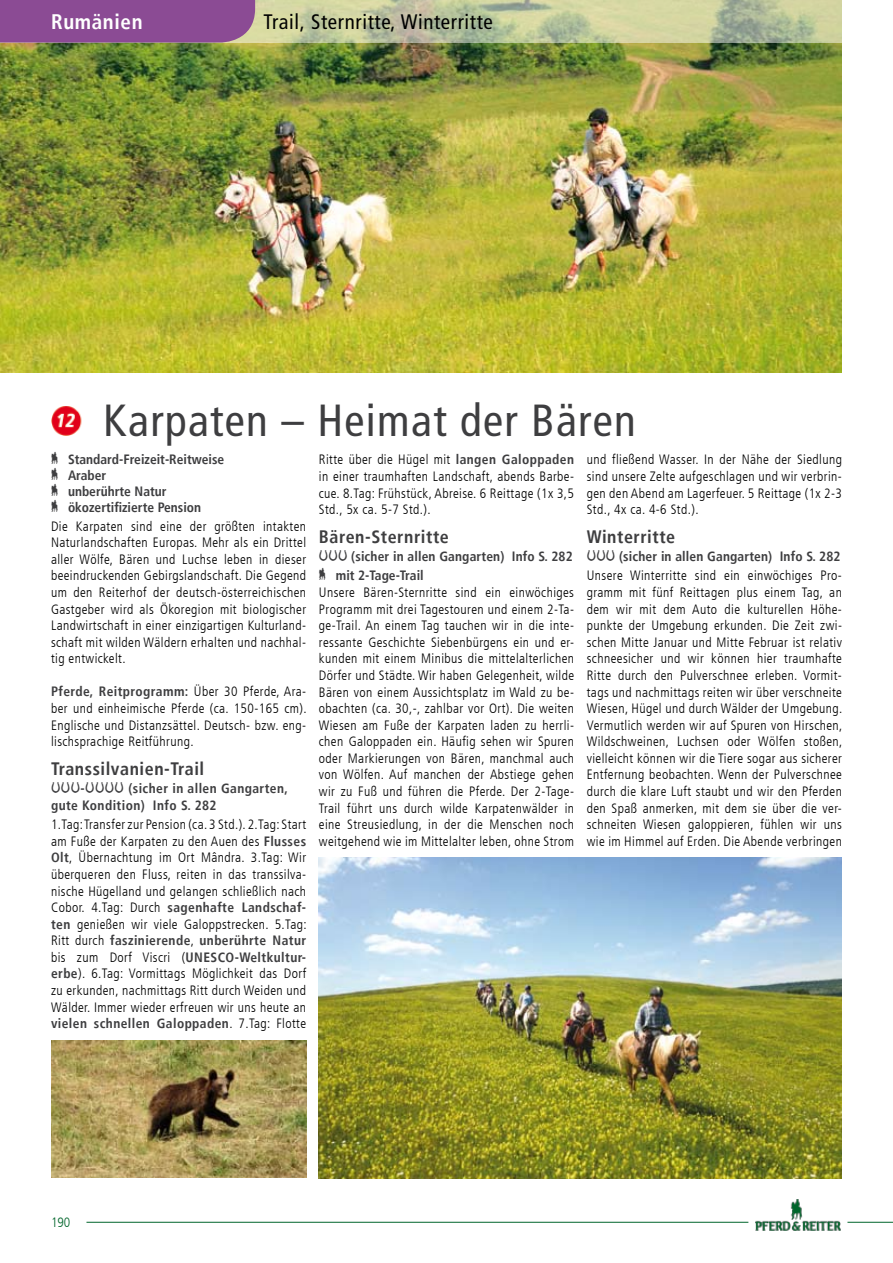
<style>
.page{position:relative;width:893px;height:1263px;background:#fff}
.page>*{position:absolute;margin:0;border:0;box-sizing:border-box;transform-origin:0 0}
.t1{font:condensed 45px "Frutiger LT";letter-spacing:.03em;color:#3e3e40}
.t2{font:condensed 21px "Frutiger LT";letter-spacing:.03em;color:#000}
.t3{font:700 condensed 21px "Frutiger LT";letter-spacing:.03em;color:#fff}
.t4{font:700 condensed 18px "Frutiger LT";letter-spacing:.03em;color:#3e3e40}
.t5{font:300 condensed 13.5px/16.6px "Frutiger LT";letter-spacing:.03em;color:#000;text-align:justify}
.t6{font:700 condensed 13.5px/16.2px "Frutiger LT";letter-spacing:.01em;color:#3e3e40}
.t7{font:700 condensed 13.5px/16.5px "Frutiger LT";letter-spacing:.03em;color:#3e3e40}
.t8{font:300 condensed 13.5px "Frutiger LT";color:#00652b}
.s1{font-weight:700;color:#3e3e40}
</style>
<div class="page">
<img style="left:51px;top:406px;width:31px;height:30px">
<img style="left:0;top:43px;width:842px;height:330px">
<img style="left:51px;top:1040px;width:255px;height:138px">
<img style="left:319px;top:858px;width:523px;height:321px">
<svg style="left:255px;top:0;width:587px;height:43px;background:#c2c89d"></svg>
<img style="left:755px;top:1199px;width:85px;height:32px">
<hr style="left:847px;top:1222px;width:46px;height:1px;background:#00652b">
<hr style="left:86px;top:1222px;width:662px;height:1px;background:#00652b">
<div style="left:0;top:0;width:255px;height:43px;background:#8b4b94"></div>
<h2 class="t3" style="left:51px;top:9px;width:93px">Rumänien</h2>
<h2 class="t2" style="left:264px;top:9px;width:231px">Trail, Sternritte, Winterritte</h2>
<h1 class="t1" style="left:103px;top:394px;width:534px">Karpaten – Heimat der Bären</h1>
<p class="t5" style="left:319px;top:452px;width:257px">Ritte über die Hügel mit <span class="s1">langen Galoppaden </span>in einer traumhaften Landschaft, abends Barbe&shy;cue. 8.Tag: Frühstück, Abreise. 6 Reittage (1x 3,5<br>Std., 5x ca. 5-7 Std.).</p>
<h3 class="t4" style="left:319px;top:526px;width:131px">Bären-Sternritte</h3>
<p class="t6" style="left:319px;top:547px;width:255px;line-height:18.3px">††† (sicher in allen Gangarten) Info S. 282 ‡ mit 2-Tage-Trail</p>
<p class="t5" style="left:319px;top:584px;width:257px">Unsere Bären-Sternritte sind ein einwöchiges Programm mit drei Tagestouren und einem 2-Ta&shy;ge-Trail. An einem Tag tauchen wir in die inte&shy;ressante Geschichte Siebenbürgens ein und er&shy;kunden mit einem Minibus die mittelalterlichen Dörfer und Städte. Wir haben Gelegenheit, wilde Bären von einem Aussichtsplatz im Wald zu be&shy;obachten (ca. 30,-, zahlbar vor Ort). Die weiten Wiesen am Fuße der Karpaten laden zu herrli&shy;chen Galoppaden ein. Häufig sehen wir Spuren oder Markierungen von Bären, manchmal auch von Wölfen. Auf manchen der Abstiege gehen wir zu Fuß und führen die Pferde. Der 2-Tage-Trail führt uns durch wilde Karpatenwälder in eine Streusiedlung, in der die Menschen noch weitgehend wie im Mittelalter leben, ohne Strom</p>
<p class="t6" style="left:51px;top:451px;width:175px">‡ Standard-Freizeit-Reitweise ‡ Araber<br>‡ unberührte Natur<br>‡ ökozertifizierte Pension</p>
<p class="t5" style="left:51px;top:518px;width:257px">Die Karpaten sind eine der größten intakten Naturlandschaften Europas. Mehr als ein Drittel aller Wölfe, Bären und Luchse leben in dieser beeindruckenden Gebirgslandschaft. Die Gegend um den Reiterhof der deutsch-österreichischen Gastgeber wird als Ökoregion mit biologischer Landwirtschaft in einer einzigartigen Kulturland&shy;schaft mit wilden Wäldern erhalten und nachhal&shy;tig entwickelt.</p>
<p class="t5" style="left:51px;top:684px;width:257px"><span class="s1">Pferde, Reitprogramm:</span> Über 30 Pferde, Ara&shy;ber und einheimische Pferde (ca. 150-165 cm).<br>Englische und Distanzsättel. Deutsch- bzw. eng&shy;lischsprachige Reitführung.</p>
<h3 class="t4" style="left:51px;top:758px;width:155px">Transsilvanien-Trail</h3>
<p class="t7" style="left:51px;top:780px;width:239px">†††-†††† (sicher in allen Gangarten, gute Kondition) Info S. 282</p>
<p class="t5" style="left:51px;top:816px;width:257px">1.Tag: Transfer zur Pension (ca. 3 Std.). 2.Tag: Start am Fuße der Karpaten zu den Auen des <span class="s1">Flusses Olt</span>, Übernachtung im Ort Mândra. 3.Tag: Wir überqueren den Fluss, reiten in das transsilva&shy;nische Hügelland und gelangen schließlich nach Cobor. 4.Tag: Durch <span class="s1">sagenhafte Landschaf&shy;ten</span> genießen wir viele Galoppstrecken. 5.Tag:<br>Ritt durch <span class="s1">faszinierende</span>, <span class="s1">unberührte Natur </span>bis zum Dorf Viscri (<span class="s1">UNESCO-Weltkultur&shy;erbe</span>). 6.Tag: Vormittags Möglichkeit das Dorf zu erkunden, nachmittags Ritt durch Weiden und Wälder. Immer wieder erfreuen wir uns heute an <span class="s1">vielen schnellen Galoppaden</span>. 7.Tag: Flotte</p>
<p class="t5" style="left:587px;top:452px;width:257px">und fließend Wasser. In der Nähe der Siedlung sind unsere Zelte aufgeschlagen und wir verbrin&shy;gen den Abend am Lagerfeuer. 5 Reittage (1x 2-3<br>Std., 4x ca. 4-6 Std.).</p>
<h3 class="t4" style="left:587px;top:526px;width:90px">Winterritte</h3>
<p class="t6" style="left:587px;top:548px;width:255px">††† (sicher in allen Gangarten) Info S. 282</p>
<p class="t5" style="left:587px;top:568px;width:257px">Unsere Winterritte sind ein einwöchiges Pro&shy;gramm mit fünf Reittagen plus einem Tag, an dem wir mit dem Auto die kulturellen Höhe&shy;punkte der Umgebung erkunden. Die Zeit zwi&shy;schen Mitte Januar und Mitte Februar ist relativ schneesicher und wir können hier traumhafte Ritte durch den Pulverschnee erleben. Vormit&shy;tags und nachmittags reiten wir über verschneite Wiesen, Hügel und durch Wälder der Umgebung.<br>Vermutlich werden wir auf Spuren von Hirschen, Wildschweinen, Luchsen oder Wölfen stoßen, vielleicht können wir die Tiere sogar aus sicherer Entfernung beobachten. Wenn der Pulverschnee durch die klare Luft staubt und wir den Pferden den Spaß anmerken, mit dem sie über die ver&shy;schneiten Wiesen galoppieren, fühlen wir uns wie im Himmel auf Erden. Die Abende verbringen</p>
<p class="t8" style="left:51px;top:1214px;width:21px">190</p>
</div>
